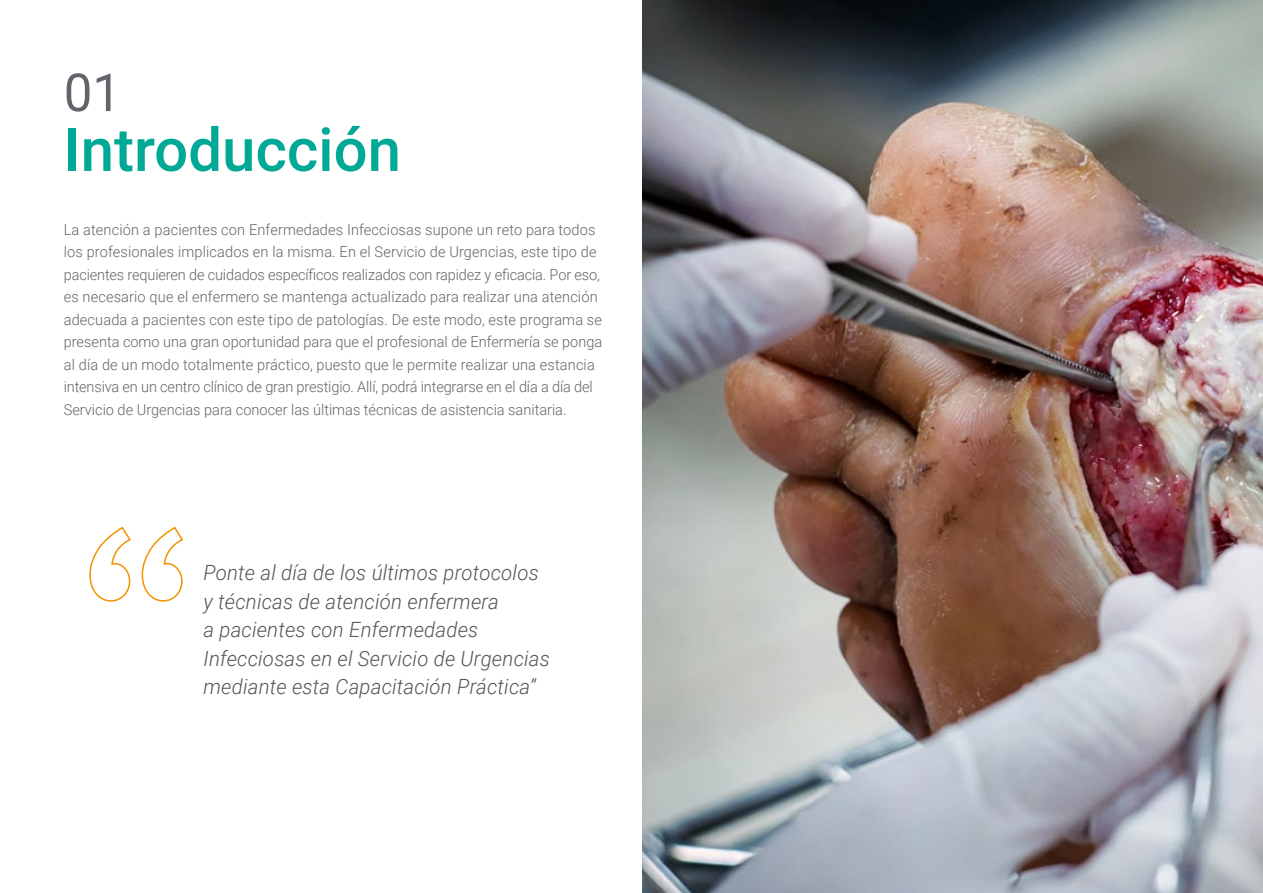
<style>
.page{position:relative;width:1263px;height:893px;background:#fff}
.page>*{position:absolute;margin:0;border:0;box-sizing:border-box;transform-origin:0 0}
.t1{font:500 60px "Roboto";color:#00a996}
.t2{font:52.5px "Roboto";color:#61646a}
.t3{font:italic 300 21px/28.5px "Roboto";letter-spacing:.01em;color:#52555b}
.t4{font:300 15px/22.5px "Roboto";letter-spacing:.01em;color:#61646a}
</style>
<div class="page">
<svg style="left:89px;top:526px;width:95px;height:76px"></svg>
<img style="left:642px;top:0;width:621px;height:893px">
<h2 class="t2" style="left:64px;top:56px;width:59px">01</h2>
<h1 class="t1" style="left:64px;top:108px;width:339px">Introducción</h1>
<p class="t4" style="left:64px;top:217px;width:540px">La atención a pacientes con Enfermedades Infecciosas supone un reto para todos los profesionales implicados en la misma. En el Servicio de Urgencias, este tipo de pacientes requieren de cuidados específicos realizados con rapidez y eficacia. Por eso, es necesario que el enfermero se mantenga actualizado para realizar una atención adecuada a pacientes con este tipo de patologías. De este modo, este programa se presenta como una gran oportunidad para que el profesional de Enfermería se ponga al día de un modo totalmente práctico, puesto que le permite realizar una estancia intensiva en un centro clínico de gran prestigio. Allí, podrá integrarse en el día a día del Servicio de Urgencias para conocer las últimas técnicas de asistencia sanitaria.</p>
<h3 class="t3" style="left:203px;top:557px;width:348px">Ponte al día de los últimos protocolos y técnicas de atención enfermera<br>a pacientes con Enfermedades Infecciosas en el Servicio de Urgencias mediante esta Capacitación Práctica”</h3>
</div>
